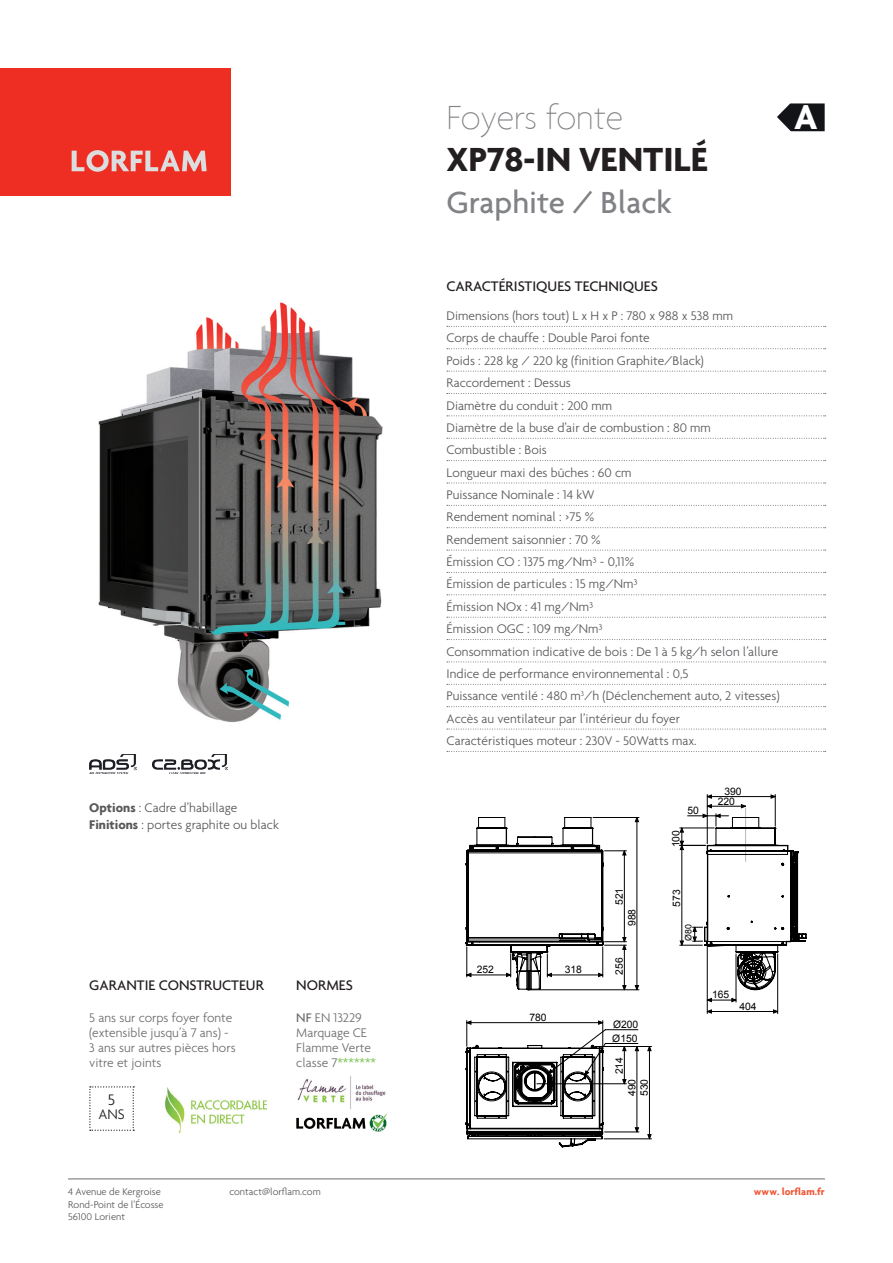
<style>
.page{position:relative;width:893px;height:1263px;background:#fff}
.page>*{position:absolute;margin:0;border:0;box-sizing:border-box;transform-origin:0 0}
.t1{font:700 37.35px "Agenda";color:#fff}
.t2{font:700 36px "Agenda";color:#231f20}
.t3{font:100 36px "Agenda";letter-spacing:-.005em;color:#808285}
.t4{font:500 33px "Agenda";color:#808285}
.t5{font:300 16.5px "Agenda";color:#231f20}
.t6{font:500 15px "Agenda";color:#231f20}
.t7{font:300 15px "Agenda";color:#231f20}
.t8{font:300 13.5px/22.4px "Agenda";color:#57585a}
.t9{font:300 13.5px/15px "Agenda";color:#6c6d70}
.t10{font:300 10.5px/12.6px "Agenda";color:#57585a}
.t11{font:700 10.5px "Agenda";color:#f05737}
.t12{font:10.35px/13.8px "Arial";color:#000}
.t13{font:8.85px "Arial";color:#000}
.s1{font-weight:700}
.s2{font-weight:500}
.s3{color:#71bf44}
</style>
<div class="page">
<hr style="left:68px;top:1178px;width:757px;height:1px;background:#6c6d70">
<div style="left:0;top:68px;width:231px;height:128px;background:#ee2e22"></div>
<svg style="left:72px;top:150px;width:135px;height:22px"></svg>
<svg style="left:447px;top:326px;width:379px;height:1px"></svg>
<svg style="left:447px;top:348px;width:379px;height:1px"></svg>
<svg style="left:447px;top:371px;width:379px;height:1px"></svg>
<svg style="left:447px;top:393px;width:379px;height:1px"></svg>
<svg style="left:447px;top:415px;width:379px;height:1px"></svg>
<svg style="left:447px;top:438px;width:379px;height:1px"></svg>
<svg style="left:447px;top:460px;width:379px;height:1px"></svg>
<svg style="left:447px;top:483px;width:379px;height:1px"></svg>
<svg style="left:447px;top:505px;width:379px;height:1px"></svg>
<svg style="left:447px;top:527px;width:379px;height:1px"></svg>
<svg style="left:447px;top:550px;width:379px;height:1px"></svg>
<svg style="left:447px;top:572px;width:379px;height:1px"></svg>
<svg style="left:447px;top:594px;width:379px;height:1px"></svg>
<svg style="left:447px;top:617px;width:379px;height:1px"></svg>
<svg style="left:447px;top:639px;width:379px;height:1px"></svg>
<svg style="left:447px;top:661px;width:379px;height:1px"></svg>
<svg style="left:447px;top:684px;width:379px;height:1px"></svg>
<svg style="left:447px;top:706px;width:379px;height:1px"></svg>
<svg style="left:447px;top:729px;width:379px;height:1px"></svg>
<svg style="left:447px;top:751px;width:379px;height:1px"></svg>
<svg style="left:89px;top:1086px;width:45px;height:45px"></svg>
<img style="left:89px;top:754px;width:47px;height:19px">
<img style="left:153px;top:754px;width:75px;height:19px">
<img style="left:98px;top:302px;width:285px;height:421px">
<svg style="left:466px;top:794px;width:340px;height:353px"></svg>
<svg style="left:777px;top:103px;width:48px;height:28px"></svg>
<img style="left:297px;top:1076px;width:89px;height:33px">
<img style="left:165px;top:1087px;width:101px;height:45px">
<svg style="left:296px;top:1113px;width:91px;height:19px"></svg>
<p class="t8" style="left:89px;top:799px;width:191px;line-height:16.5px"><span class="s1">Options</span> : Cadre d’habillage<br><span class="s1">Finitions</span> : portes graphite ou black</p>
<p class="t6" style="left:89px;top:976px;width:176px">GARANTIE CONSTRUCTEUR</p>
<p class="t9" style="left:89px;top:1010px;width:148px">5 ans sur corps foyer fonte (extensible jusqu’à 7 ans) -<br>3 ans sur autres pièces hors vitre et joints</p>
<p class="t5" style="left:108px;top:1090px;width:9px">5</p>
<p class="t7" style="left:98px;top:1105px;width:28px">ANS</p>
<p class="t6" style="left:296px;top:976px;width:58px">NORMES</p>
<p class="t9" style="left:296px;top:1010px;width:81px"><span class="s2">NF</span> EN 13229<br>Marquage CE<br>Flamme Verte classe 7<span class="s3">*******</span></p>
<h2 class="t3" style="left:446px;top:97px;width:178px">Foyers fonte</h2>
<h2 class="t2" style="left:446px;top:138px;width:263px">XP78-IN VENTILÉ</h2>
<h3 class="t4" style="left:446px;top:183px;width:227px">Graphite / Black</h3>
<h1 class="t1" style="left:794px;top:94px;width:25px">A</h1>
<p class="t6" style="left:446px;top:277px;width:213px">CARACTÉRISTIQUES TECHNIQUES</p>
<p class="t8" style="left:447px;top:304px;width:335px">Dimensions (hors tout) L x H x P : 780 x 988 x 538 mm<br>Corps de chauffe : Double Paroi fonte<br>Poids : 228 kg / 220 kg (finition Graphite/Black)<br>Raccordement : Dessus<br>Diamètre du conduit : 200 mm<br>Diamètre de la buse d’air de combustion : 80 mm Combustible : Bois<br>Longueur maxi des bûches : 60 cm<br>Puissance Nominale : 14 kW<br>Rendement nominal : &gt;75 %<br>Rendement saisonnier : 70 %<br>Émission CO : 1375 mg/Nm³ - 0,11%<br>Émission de particules : 15 mg/Nm³<br>Émission NOx : 41 mg/Nm³<br>Émission OGC : 109 mg/Nm³<br>Consommation indicative de bois : De 1 à 5 kg/h selon l’allure Indice de performance environnemental : 0,5<br>Puissance ventilé : 480 m<sup>3</sup>/h (Déclenchement auto, 2 vitesses)<br>Accès au ventilateur par l’intérieur du foyer<br>Caractéristiques moteur : 230V - 50Watts max.</p>
<p class="t12" style="left:724px;top:784px;width:19px">390</p>
<p class="t12" style="left:477px;top:963px;width:19px">252</p>
<p class="t12" style="left:565px;top:963px;width:19px">318</p>
<p class="t12" style="left:529px;top:1011px;width:19px">780</p>
<p class="t12" style="left:612px;top:905px;width:19px;rotate:-90deg">521</p>
<p class="t12" style="left:625px;top:926px;width:19px;rotate:-90deg">988</p>
<p class="t12" style="left:612px;top:974px;width:19px;rotate:-90deg">256</p>
<p class="t12" style="left:612px;top:1018px;width:28px">Ø200<br>Ø150</p>
<p class="t12" style="left:612px;top:1074px;width:19px;rotate:-90deg">214</p>
<p class="t12" style="left:625px;top:1096px;width:19px;rotate:-90deg">490</p>
<p class="t12" style="left:637px;top:1096px;width:19px;rotate:-90deg">530</p>
<p class="t12" style="left:669px;top:847px;width:19px;rotate:-90deg">100</p>
<p class="t12" style="left:688px;top:804px;width:13px">50</p>
<p class="t12" style="left:670px;top:906px;width:19px;rotate:-90deg">573</p>
<p class="t13" style="left:683px;top:941px;width:18px;rotate:-90deg">Ø80</p>
<p class="t12" style="left:718px;top:794px;width:19px">220</p>
<p class="t12" style="left:712px;top:987px;width:19px">165</p>
<p class="t12" style="left:739px;top:999px;width:19px">404</p>
<p class="t10" style="left:68px;top:1185px;width:97px">4 Avenue de Kergroise<br>Rond-Point de l’Écosse<br>56100 Lorient</p>
<p class="t10" style="left:230px;top:1185px;width:93px">contact@lorflam.com</p>
<p class="t11" style="left:754px;top:1185px;width:72px">www. lorflam.fr</p>
</div>
